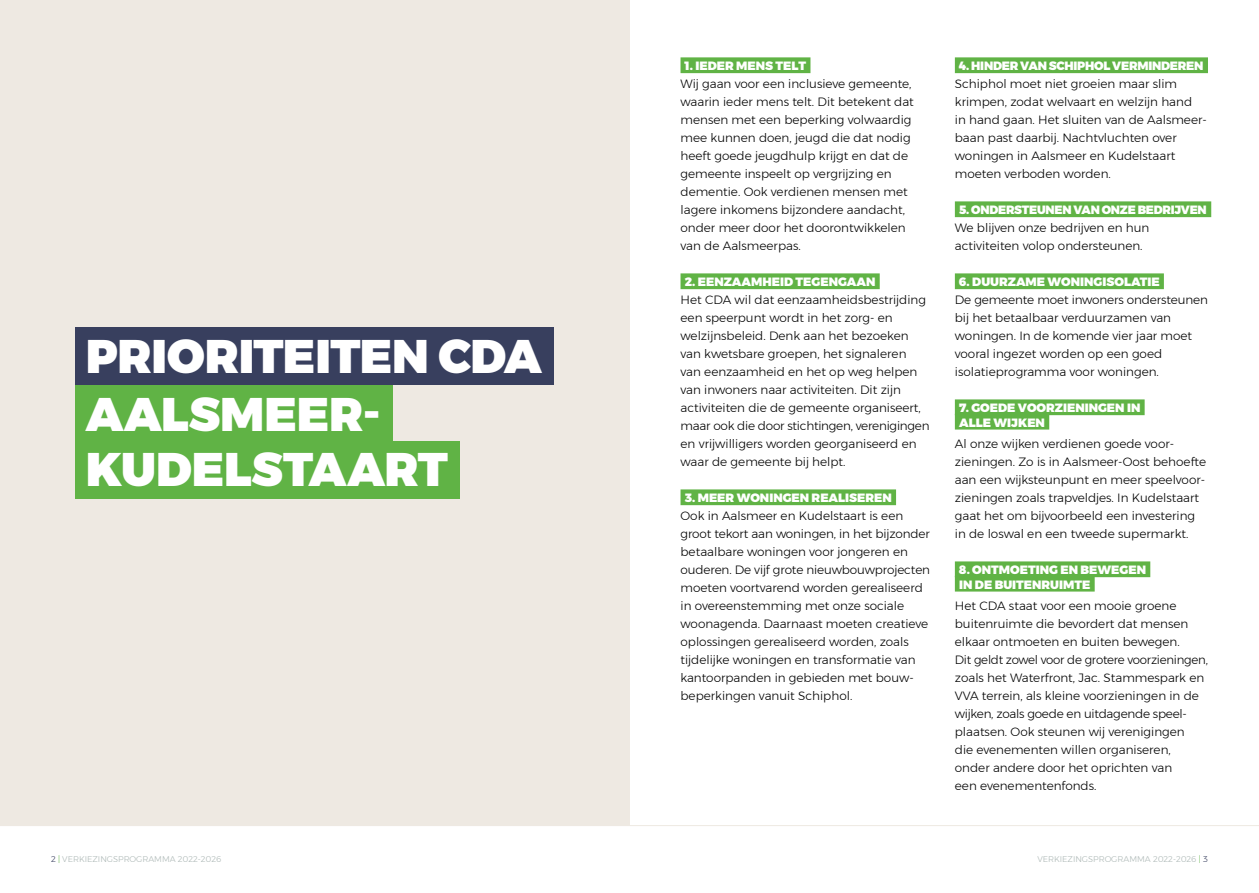
<style>
.page{position:relative;width:1259px;height:893px;background:#fff}
.page>*{position:absolute;margin:0;border:0;box-sizing:border-box;transform-origin:0 0}
.t1{font:900 47.1px/56.7px "Montserrat";color:#fff}
.t2{font:300 12px/18px "Montserrat";color:#000}
.t3{font:900 12px/15px "Montserrat";color:#fff}
.t4{font:900 12px "Montserrat";letter-spacing:-.02em;color:#fff}
.t5{font:300 8.25px "Montserrat";color:#adb8b6}
.s1{color:#383f5e}
.s2{color:#60b345}
</style>
<div class="page">
<hr style="left:0;top:825px;width:1259px;height:1px;background:#eee9e2">
<div style="left:0;top:0;width:629px;height:826px;background:#eee9e2"></div>
<div style="left:680px;top:57px;width:130px;height:16px;background:#60b345"></div>
<div style="left:680px;top:273px;width:199px;height:16px;background:#60b345"></div>
<div style="left:680px;top:489px;width:216px;height:16px;background:#60b345"></div>
<div style="left:955px;top:57px;width:253px;height:16px;background:#60b345"></div>
<div style="left:955px;top:201px;width:256px;height:16px;background:#60b345"></div>
<div style="left:955px;top:273px;width:209px;height:16px;background:#60b345"></div>
<div style="left:955px;top:399px;width:189px;height:16px;background:#60b345"></div>
<div style="left:955px;top:414px;width:94px;height:16px;background:#60b345"></div>
<div style="left:955px;top:561px;width:195px;height:16px;background:#60b345"></div>
<div style="left:955px;top:576px;width:139px;height:16px;background:#60b345"></div>
<div style="left:76px;top:327px;width:478px;height:58px;background:#383f5e"></div>
<div style="left:76px;top:385px;width:317px;height:58px;background:#60b345"></div>
<div style="left:76px;top:441px;width:384px;height:57px;background:#60b345"></div>
<h1 class="t1" style="left:86px;top:328px;width:457px">PRIORITEITEN CDA<br>AALSMEER-<br>KUDELSTAART</h1>
<p class="t3" style="left:685px;top:58px;width:123px">1. IEDER MENS TELT</p>
<p class="t2" style="left:680px;top:74px;width:235px">Wij gaan voor een inclusieve gemeente, waarin ieder mens telt. Dit betekent dat mensen met een beperking volwaardig mee kunnen doen, jeugd die dat nodig heeft goede jeugdhulp krijgt en dat de gemeente inspeelt op vergrijzing en dementie. Ook verdienen mensen met lagere inkomens bijzondere aandacht, onder meer door het doorontwikkelen van de Aalsmeerpas.</p>
<p class="t3" style="left:685px;top:274px;width:192px">2. EENZAAMHEID TEGENGAAN</p>
<p class="t2" style="left:680px;top:290px;width:250px">Het CDA wil dat eenzaamheidsbestrijding een speerpunt wordt in het zorg- en welzijnsbeleid. Denk aan het bezoeken van kwetsbare groepen, het signaleren van eenzaamheid en het op weg helpen van inwoners naar activiteiten. Dit zijn activiteiten die de gemeente organiseert, maar ook die door stichtingen, verenigingen en vrijwilligers worden georganiseerd en waar de gemeente bij helpt.</p>
<p class="t3" style="left:685px;top:490px;width:208px">3. MEER WONINGEN REALISEREN</p>
<p class="t2" style="left:680px;top:506px;width:251px">Ook in Aalsmeer en Kudelstaart is een groot tekort aan woningen, in het bijzonder betaalbare woningen voor jongeren en ouderen. De vijf grote nieuwbouwprojecten moeten voortvarend worden gerealiseerd in overeenstemming met onze sociale woonagenda. Daarnaast moeten creatieve oplossingen gerealiseerd worden, zoals tijdelijke woningen en transformatie van kantoorpanden in gebieden met bouw&shy;beperkingen vanuit Schiphol.</p>
<p class="t4" style="left:959px;top:55px;width:246px">4. HINDER VAN SCHIPHOL VERMINDEREN</p>
<p class="t2" style="left:955px;top:74px;width:253px">Schiphol moet niet groeien maar slim krimpen, zodat welvaart en welzijn hand<br>in hand gaan. Het sluiten van de Aalsmeer&shy;baan past daarbij. Nachtvluchten over woningen in Aalsmeer en Kudelstaart moeten verboden worden.</p>
<p class="t4" style="left:959px;top:199px;width:249px">5. ONDERSTEUNEN VAN ONZE BEDRIJVEN</p>
<p class="t2" style="left:955px;top:218px;width:196px">We blijven onze bedrijven en hun activiteiten volop ondersteunen.</p>
<p class="t3" style="left:959px;top:274px;width:202px">6. DUURZAME WONINGISOLATIE</p>
<p class="t2" style="left:955px;top:290px;width:254px">De gemeente moet inwoners ondersteunen bij het betaalbaar verduurzamen van woningen. In de komende vier jaar moet vooral ingezet worden op een goed isolatieprogramma voor woningen.</p>
<p class="t3" style="left:959px;top:400px;width:183px">7. GOEDE VOORZIENINGEN IN<br>ALLE WIJKEN</p>
<p class="t2" style="left:955px;top:434px;width:253px">Al onze wijken verdienen goede voor&shy;zieningen. Zo is in Aalsmeer-Oost behoefte aan een wijksteunpunt en meer speelvoor&shy;zieningen zoals trapveldjes. In Kudelstaart gaat het om bijvoorbeeld een investering in de loswal en een tweede supermarkt.</p>
<p class="t3" style="left:959px;top:562px;width:188px">8. ONTMOETING EN BEWEGEN<br>IN DE BUITENRUIMTE</p>
<p class="t2" style="left:955px;top:596px;width:254px">Het CDA staat voor een mooie groene buitenruimte die bevordert dat mensen elkaar ontmoeten en buiten bewegen.<br>Dit geldt zowel voor de grotere voorzieningen, zoals het Waterfront, Jac. Stammespark en VVA terrein, als kleine voorzieningen in de wijken, zoals goede en uitdagende speel&shy;plaatsen. Ook steunen wij verenigingen<br>die evenementen willen organiseren, onder andere door het oprichten van<br>een evenementenfonds.</p>
<p class="t5" style="left:51px;top:852px;width:172px"><span class="s1">2</span> <span class="s2">|</span> VERKIEZINGSPROGRAMMA 2022-2026</p>
<p class="t5" style="left:1037px;top:852px;width:172px">VERKIEZINGSPROGRAMMA 2022-2026 <span class="s2">|</span> <span class="s1">3</span></p>
</div>
